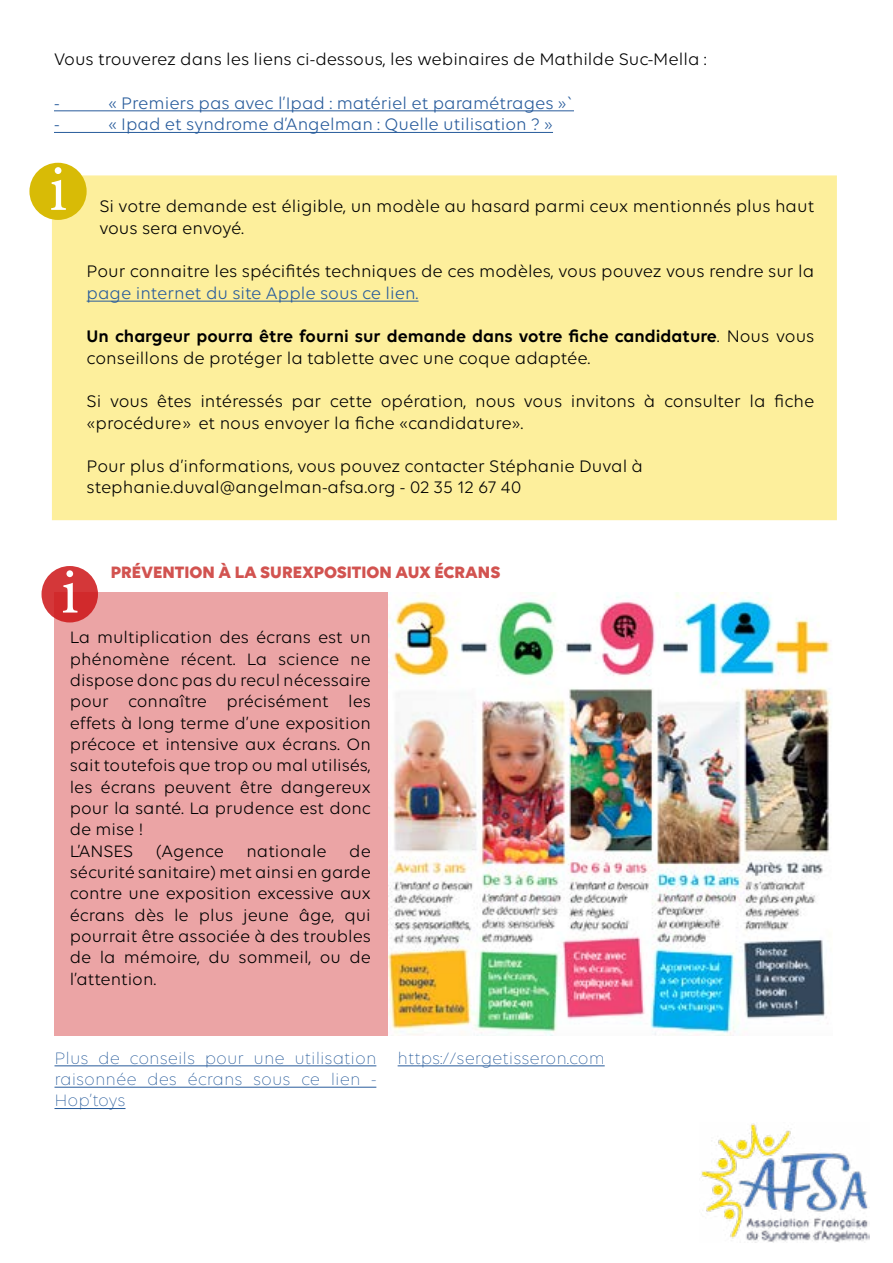
<style>
.page{position:relative;width:893px;height:1263px;background:#fff}
.page>*{position:absolute;margin:0;border:0;box-sizing:border-box;transform-origin:0 0}
.t1{font:66.9px "Minion Pro";color:#fff}
.t2{font:66px "Minion Pro";color:#fff}
.t3{font:18px/21.6px "Volte";color:#000}
.t4{font:18px "Volte";color:#275b9b}
.t5{font:600 18px/21.6px "Volte";color:#000}
.t6{font:17.85px/21.3px "Volte";color:#000}
.t7{font:300 17.85px/21.3px "Volte";color:#275b9b;text-align:justify}
.t8{font:700 17.85px "Volte";color:#d25350}
.s1{font-weight:400}
</style>
<div class="page">
<hr style="left:54px;top:110px;width:520px;height:1px;background:#275b9b">
<hr style="left:54px;top:132px;width:499px;height:1px;background:#275b9b">
<img style="left:701px;top:1123px;width:168px;height:119px">
<div style="left:52px;top:175px;width:785px;height:345px;background:#fdef9c"></div>
<hr style="left:87px;top:301px;width:332px;height:1px;background:#275b9b">
<div style="left:29px;top:163px;width:58px;height:57px;background:#d8bb06;border-radius:50%"></div>
<div style="left:54px;top:592px;width:375px;height:443px;background:#eba4a5"></div>
<div style="left:42px;top:566px;width:56px;height:56px;background:linear-gradient(to right,#d33436,#d23032);border-radius:50%"></div>
<hr style="left:54px;top:1065px;width:322px;height:1px;background:#275b9b">
<hr style="left:54px;top:1087px;width:322px;height:1px;background:#275b9b">
<hr style="left:54px;top:1108px;width:72px;height:1px;background:#275b9b">
<img style="left:388px;top:592px;width:443px;height:443px">
<hr style="left:398px;top:1065px;width:207px;height:1px;background:#275b9b">
<p class="t3" style="left:54px;top:48px;width:654px">Vous trouverez dans les liens ci-dessous, les webinaires de Mathilde Suc-Mella :</p>
<p class="t4" style="left:54px;top:92px;width:7px">-</p>
<p class="t4" style="left:108px;top:92px;width:467px">« Premiers pas avec l’Ipad : matériel et paramétrages »`</p>
<p class="t4" style="left:54px;top:114px;width:7px">-</p>
<p class="t4" style="left:108px;top:114px;width:447px">« Ipad et syndrome d’Angelman : Quelle utilisation ? »</p>
<h1 class="t1" style="left:49px;top:144px;width:19px">i</h1>
<p class="t3" style="left:99px;top:195px;width:716px">Si votre demande est éligible, un modèle au hasard parmi ceux mentionnés plus haut vous sera envoyé.</p>
<p class="t3" style="left:87px;top:260px;width:729px">Pour connaitre les spécifités techniques de ces modèles, vous pouvez vous rendre sur la</p>
<p class="t4" style="left:87px;top:283px;width:333px">page internet du site Apple sous ce lien.</p>
<p class="t5" style="left:87px;top:325px;width:729px">Un chargeur pourra être fourni sur demande dans votre fiche candidature<span class="s1">. Nous vous conseillons de protéger la tablette avec une coque adaptée.</span></p>
<p class="t3" style="left:87px;top:390px;width:729px">Si vous êtes intéressés par cette opération, nous vous invitons à consulter la fiche «procédure» et nous envoyer la fiche «candidature».</p>
<p class="t3" style="left:87px;top:455px;width:558px">Pour plus d’informations, vous pouvez contacter Stéphanie Duval à stephanie.duval@angelman-afsa.org - 02 35 12 67 40</p>
<h2 class="t2" style="left:61px;top:547px;width:19px">i</h2>
<p class="t8" style="left:111px;top:561px;width:391px">PRÉVENTION À LA SUREXPOSITION AUX ÉCRANS</p>
<p class="t6" style="left:70px;top:626px;width:303px">La multiplication des écrans est un phénomène récent. La science ne dispose donc pas du recul nécessaire pour connaître précisément les effets à long terme d’une exposition précoce et intensive aux écrans. On sait toutefois que trop ou mal utilisés, les écrans peuvent être dangereux pour la santé. La prudence est donc de mise !<br>L’ANSES</p>
<p class="t6" style="left:156px;top:840px;width:70px">(Agence</p>
<p class="t6" style="left:247px;top:840px;width:82px">nationale</p>
<p class="t6" style="left:70px;top:840px;width:303px;text-align:justify;text-indent:280px">de sécurité sanitaire) met ainsi en garde contre une exposition excessive aux écrans dès le plus jeune âge, qui pourrait être associée à des troubles de la mémoire, du sommeil, ou de l’attention.</p>
<p class="t7" style="left:54px;top:1047px;width:323px">Plus de conseils pour une utilisation raisonnée des écrans sous ce lien - Hop’toys</p>
<p class="t7" style="left:398px;top:1047px;width:209px">https://sergetisseron.com</p>
</div>
